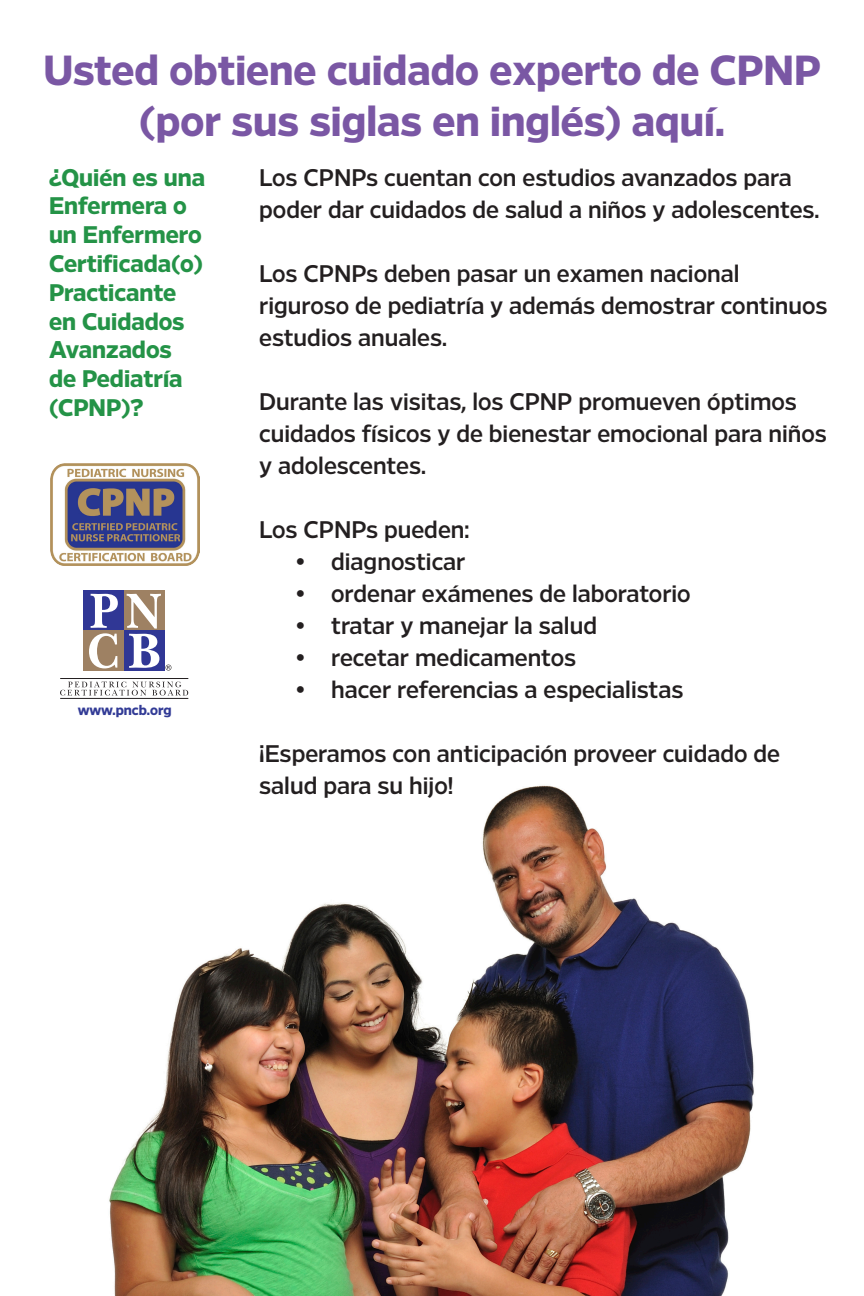
<style>
.page{position:relative;width:864px;height:1296px;background:#fff}
.page>*{position:absolute;margin:0;border:0;box-sizing:border-box;transform-origin:0 0}
.t1{font:700 42px/50.4px "Retina Display";color:#7a57a4;text-align:center}
.t2{font:600 24px/32px "Retina Display";color:#231f20}
.t3{font:700 24px/28.8px "Retina Display";color:#249347}
.t4{font:700 13.9px "Retina Display";color:#323b96}
</style>
<div class="page">
<img style="left:109px;top:785px;width:645px;height:511px">
<div style="left:84px;top:590px;width:40px;height:40px;background:#303795"></div>
<div style="left:124px;top:590px;width:40px;height:40px;background:#9e8163"></div>
<div style="left:84px;top:630px;width:40px;height:41px;background:#9e8163"></div>
<svg style="left:89px;top:594px;width:29px;height:74px"></svg>
<div style="left:124px;top:630px;width:40px;height:41px;background:#303795"></div>
<svg style="left:127px;top:594px;width:44px;height:77px"></svg>
<hr style="left:60px;top:678px;width:128px;height:1px;background:#231f20">
<hr style="left:60px;top:698px;width:128px;height:1px;background:#231f20">
<svg style="left:60px;top:682px;width:128px;height:14px"></svg>
<img style="left:50px;top:464px;width:149px;height:102px">
<p class="t1" style="left:43px;top:45px;width:779px">Usted obtiene cuidado experto de CPNP (por sus siglas en inglés) aquí.</p>
<p class="t2" style="left:259px;top:161px;width:562px">Los CPNPs cuentan con estudios avanzados para poder dar cuidados de salud a niños y adolescentes.</p>
<p class="t3" style="left:49px;top:162px;width:158px">¿Quién es una<br>Enfermera o un Enfermero<br>Certificada(o)<br>Practicante en Cuidados<br>Avanzados<br>de Pediatría (CPNP)?</p>
<p class="t2" style="left:259px;top:257px;width:570px">Los CPNPs deben pasar un examen nacional riguroso de pediatría y además demostrar continuos estudios anuales.</p>
<p class="t2" style="left:259px;top:385px;width:569px">Durante las visitas, los CPNP promueven óptimos cuidados físicos y de bienestar emocional para niños y adolescentes.</p>
<p class="t4" style="left:78px;top:702px;width:95px">www.pncb.org</p>
<p class="t2" style="left:259px;top:513px;width:212px">Los CPNPs pueden:</p>
<p class="t2" style="left:295px;top:545px;width:172px">• diagnosticar</p>
<p class="t2" style="left:295px;top:577px;width:397px">• ordenar exámenes de laboratorio</p>
<p class="t2" style="left:295px;top:609px;width:303px">• tratar y manejar la salud</p>
<p class="t2" style="left:295px;top:641px;width:283px">• recetar medicamentos</p>
<p class="t2" style="left:295px;top:673px;width:390px">• hacer referencias a especialistas</p>
<p class="t2" style="left:259px;top:737px;width:522px">¡Esperamos con anticipación proveer cuidado de salud para su hijo!</p>
</div>
